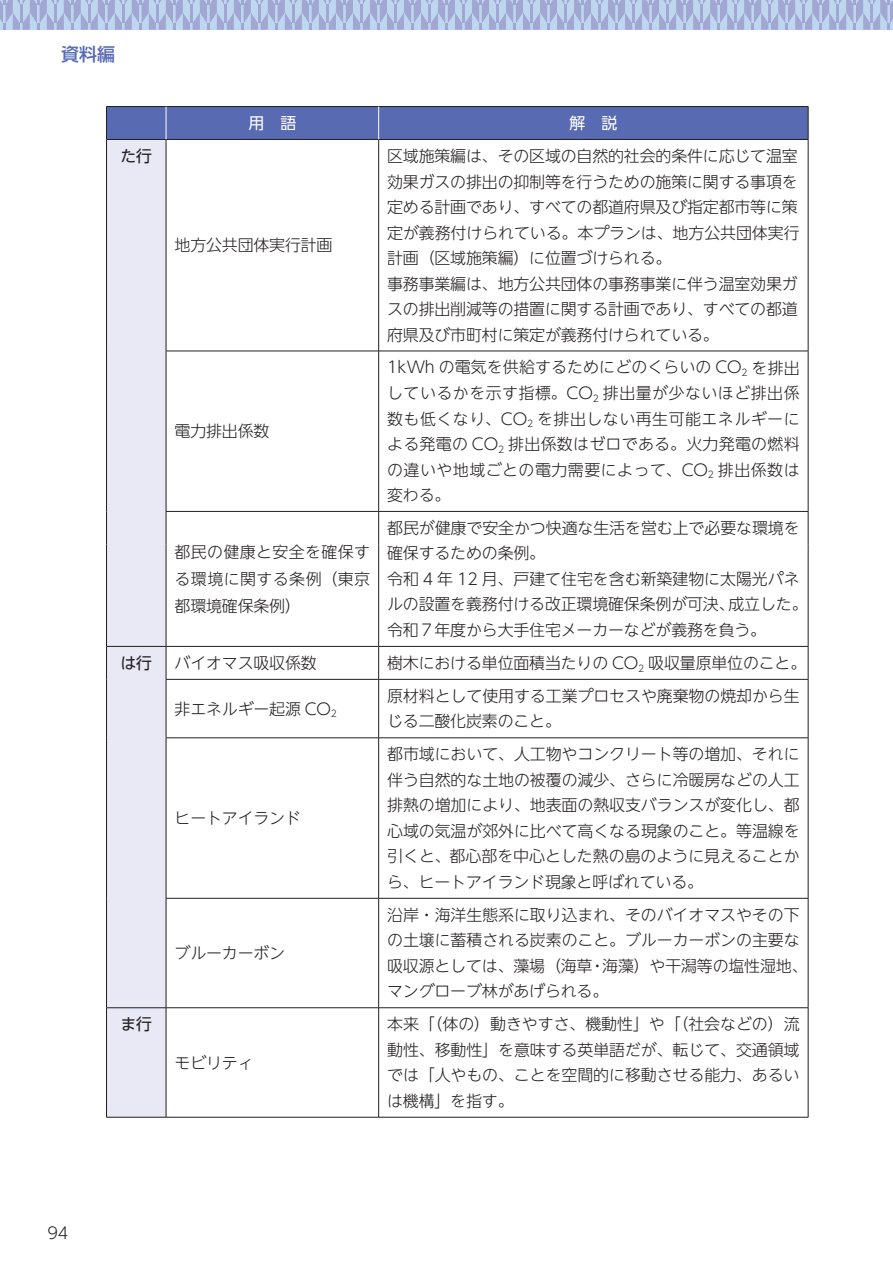
<style>
.page{position:relative;width:893px;height:1263px;background:#fff}
.page>*{position:absolute;margin:0;border:0;box-sizing:border-box;transform-origin:0 0}
.t1{font:500 18px "UD Shin Go NT Pr 6";color:#576ab2}
.t2{font:300 15.9px/25.5px "UD Shin Go NT Pr 6";letter-spacing:-.01em;color:#231f20}
.t3{font:15.9px "UD Shin Go NT Pr 6 N";color:#fff}
.t4{font:15.9px "UD Shin Go NT Pr 6";color:#231f20}
.t5{font:300 15.9px "UD Shin Go NT Pr 6 N";color:#231f20}
</style>
<div class="page">
<div style="left:107px;top:107px;width:701px;height:32px;background:#576ab2"></div>
<div style="left:107px;top:140px;width:59px;height:977px;background:#e8e9f4"></div>
<hr style="left:378px;top:140px;width:1px;height:211px;background:#231f20">
<hr style="left:808px;top:140px;width:1px;height:211px;background:#231f20">
<hr style="left:106px;top:351px;width:1px;height:160px;background:#231f20">
<hr style="left:166px;top:351px;width:213px;height:1px;background:#231f20">
<hr style="left:166px;top:351px;width:1px;height:160px;background:#231f20">
<hr style="left:379px;top:351px;width:429px;height:1px;background:#231f20">
<hr style="left:378px;top:351px;width:1px;height:160px;background:#231f20">
<hr style="left:808px;top:351px;width:1px;height:160px;background:#231f20">
<hr style="left:106px;top:511px;width:1px;height:33px;background:#231f20">
<hr style="left:166px;top:511px;width:213px;height:1px;background:#231f20">
<hr style="left:166px;top:512px;width:1px;height:32px;background:#231f20">
<hr style="left:379px;top:511px;width:429px;height:1px;background:#231f20">
<hr style="left:378px;top:512px;width:1px;height:32px;background:#231f20">
<hr style="left:808px;top:512px;width:1px;height:32px;background:#231f20">
<hr style="left:378px;top:544px;width:1px;height:102px;background:#231f20">
<hr style="left:808px;top:544px;width:1px;height:102px;background:#231f20">
<hr style="left:106px;top:544px;width:1px;height:102px;background:#231f20">
<hr style="left:166px;top:544px;width:1px;height:102px;background:#231f20">
<hr style="left:106px;top:646px;width:60px;height:1px;background:#231f20">
<hr style="left:106px;top:647px;width:1px;height:32px;background:#231f20">
<hr style="left:166px;top:646px;width:213px;height:1px;background:#231f20">
<hr style="left:166px;top:647px;width:1px;height:32px;background:#231f20">
<hr style="left:379px;top:646px;width:429px;height:1px;background:#231f20">
<hr style="left:378px;top:647px;width:1px;height:32px;background:#231f20">
<hr style="left:808px;top:647px;width:1px;height:32px;background:#231f20">
<hr style="left:106px;top:679px;width:1px;height:59px;background:#231f20">
<hr style="left:166px;top:679px;width:213px;height:1px;background:#231f20">
<hr style="left:166px;top:679px;width:1px;height:59px;background:#231f20">
<hr style="left:379px;top:679px;width:429px;height:1px;background:#231f20">
<hr style="left:378px;top:679px;width:1px;height:59px;background:#231f20">
<hr style="left:808px;top:679px;width:1px;height:59px;background:#231f20">
<hr style="left:166px;top:737px;width:213px;height:1px;background:#231f20">
<hr style="left:379px;top:737px;width:429px;height:1px;background:#231f20">
<hr style="left:378px;top:738px;width:1px;height:160px;background:#231f20">
<hr style="left:808px;top:738px;width:1px;height:160px;background:#231f20">
<hr style="left:166px;top:898px;width:213px;height:1px;background:#231f20">
<hr style="left:379px;top:898px;width:429px;height:1px;background:#231f20">
<hr style="left:378px;top:898px;width:1px;height:109px;background:#231f20">
<hr style="left:808px;top:898px;width:1px;height:109px;background:#231f20">
<hr style="left:106px;top:1008px;width:1px;height:109px;background:#231f20">
<hr style="left:166px;top:1007px;width:213px;height:1px;background:#231f20">
<hr style="left:166px;top:1008px;width:1px;height:109px;background:#231f20">
<hr style="left:379px;top:1007px;width:429px;height:1px;background:#231f20">
<hr style="left:378px;top:1008px;width:1px;height:109px;background:#231f20">
<hr style="left:808px;top:1008px;width:1px;height:109px;background:#231f20">
<hr style="left:106px;top:1117px;width:60px;height:1px;background:#231f20">
<hr style="left:166px;top:1117px;width:213px;height:1px;background:#231f20">
<hr style="left:379px;top:1117px;width:429px;height:1px;background:#231f20">
<hr style="left:106px;top:106px;width:60px;height:1px;background:#231f20">
<hr style="left:106px;top:107px;width:1px;height:32px;background:#231f20">
<hr style="left:106px;top:139px;width:60px;height:1px;background:#231f20">
<hr style="left:166px;top:106px;width:213px;height:1px;background:#231f20">
<hr style="left:166px;top:139px;width:213px;height:1px;background:#231f20">
<hr style="left:379px;top:106px;width:429px;height:1px;background:#231f20">
<hr style="left:808px;top:107px;width:1px;height:32px;background:#231f20">
<hr style="left:379px;top:139px;width:429px;height:1px;background:#231f20">
<hr style="left:106px;top:738px;width:1px;height:160px;background:#231f20">
<hr style="left:106px;top:898px;width:1px;height:109px;background:#231f20">
<hr style="left:166px;top:738px;width:1px;height:160px;background:#231f20">
<hr style="left:166px;top:898px;width:1px;height:109px;background:#231f20">
<hr style="left:106px;top:1007px;width:60px;height:1px;background:#231f20">
<hr style="left:106px;top:140px;width:1px;height:211px;background:#231f20">
<hr style="left:166px;top:140px;width:1px;height:211px;background:#231f20">
<hr style="left:166px;top:107px;width:1px;height:32px;background:#fff">
<hr style="left:378px;top:107px;width:1px;height:32px;background:#fff">
<svg style="left:0;top:0;width:893px;height:30px;background:#afbde0"></svg>
<p class="t1" style="left:61px;top:40px;width:55px">資料編</p>
<p class="t4" style="left:120px;top:143px;width:33px">た行</p>
<p class="t3" style="left:248px;top:110px;width:49px">用　語</p>
<p class="t3" style="left:569px;top:110px;width:49px">解　説</p>
<p class="t2" style="left:175px;top:232px;width:160px">地方公共団体実行計画</p>
<p class="t2" style="left:175px;top:418px;width:96px">電力排出係数</p>
<p class="t2" style="left:175px;top:538px;width:197px;line-height:26.7px;text-align:justify">都民の健康と安全を確保する環境に関する条例（東京都環境確保条例）</p>
<p class="t2" style="left:387px;top:143px;width:414px">区域施策編は、その区域の自然的社会的条件に応じて温室効果ガスの排出の抑制等を行うための施策に関する事項を定める計画であり、すべての都道府県及び指定都市等に策定が義務付けられている。本プランは、地方公共団体実行計画（区域施策編）に位置づけられる。<br>事務事業編は、地方公共団体の事務事業に伴う温室効果ガスの排出削減等の措置に関する計画であり、すべての都道府県及び市町村に策定が義務付けられている。</p>
<p class="t2" style="left:387px;top:354px;width:414px;text-align:justify">1kWh の電気を供給するためにどのくらいの CO<sub>2</sub> を排出しているかを示す指標。CO<sub>2</sub> 排出量が少ないほど排出係数も低くなり、CO<sub>2</sub> を排出しない再生可能エネルギーによる発電の CO<sub>2</sub> 排出係数はゼロである。火力発電の燃料の違いや地域ごとの電力需要によって、CO<sub>2</sub> 排出係数は変わる。</p>
<p class="t2" style="left:387px;top:515px;width:422px">都民が健康で安全かつ快適な生活を営む上で必要な環境を確保するための条例。<br>令和 4 年 12 月、戸建て住宅を含む新築建物に太陽光パネルの設置を義務付ける改正環境確保条例が可決、成立した。令和７年度から大手住宅メーカーなどが義務を負う。</p>
<p class="t4" style="left:120px;top:650px;width:33px">は行</p>
<p class="t2" style="left:175px;top:650px;width:144px">バイオマス吸収係数</p>
<p class="t2" style="left:387px;top:650px;width:421px">樹木における単位面積当たりの CO<sub>2</sub> 吸収量原単位のこと。</p>
<p class="t2" style="left:175px;top:695px;width:164px">非エネルギー起源 CO<sub>2</sub></p>
<p class="t2" style="left:387px;top:682px;width:414px">原材料として使用する工業プロセスや廃棄物の焼却から生じる二酸化炭素のこと。</p>
<p class="t2" style="left:175px;top:805px;width:128px">ヒートアイランド</p>
<p class="t4" style="left:120px;top:1011px;width:33px">ま行</p>
<p class="t2" style="left:175px;top:940px;width:112px">ブルーカーボン</p>
<p class="t2" style="left:175px;top:1049px;width:81px">モビリティ</p>
<p class="t5" style="left:47px;top:1219px;width:23px">94</p>
<p class="t2" style="left:387px;top:741px;width:414px;text-align:justify">都市域において、人工物やコンクリート等の増加、それに伴う自然的な土地の被覆の減少、さらに冷暖房などの人工排熱の増加により、地表面の熱収支バランスが変化し、都心域の気温が郊外に比べて高くなる現象のこと。等温線を引くと、都心部を中心とした熱の島のように見えることから、ヒートアイランド現象と呼ばれている。</p>
<p class="t2" style="left:387px;top:901px;width:422px">沿岸・海洋生態系に取り込まれ、そのバイオマスやその下の土壌に蓄積される炭素のこと。ブルーカーボンの主要な吸収源としては、藻場（海草・海藻）や干潟等の塩性湿地、マングローブ林があげられる。</p>
<p class="t2" style="left:387px;top:1011px;width:414px;text-align:justify">本来「（体の）動きやすさ、機動性」や「（社会などの）流動性、移動性」を意味する英単語だが、転じて、交通領域では「人やもの、ことを空間的に移動させる能力、あるいは機構」を指す。</p>
</div>
